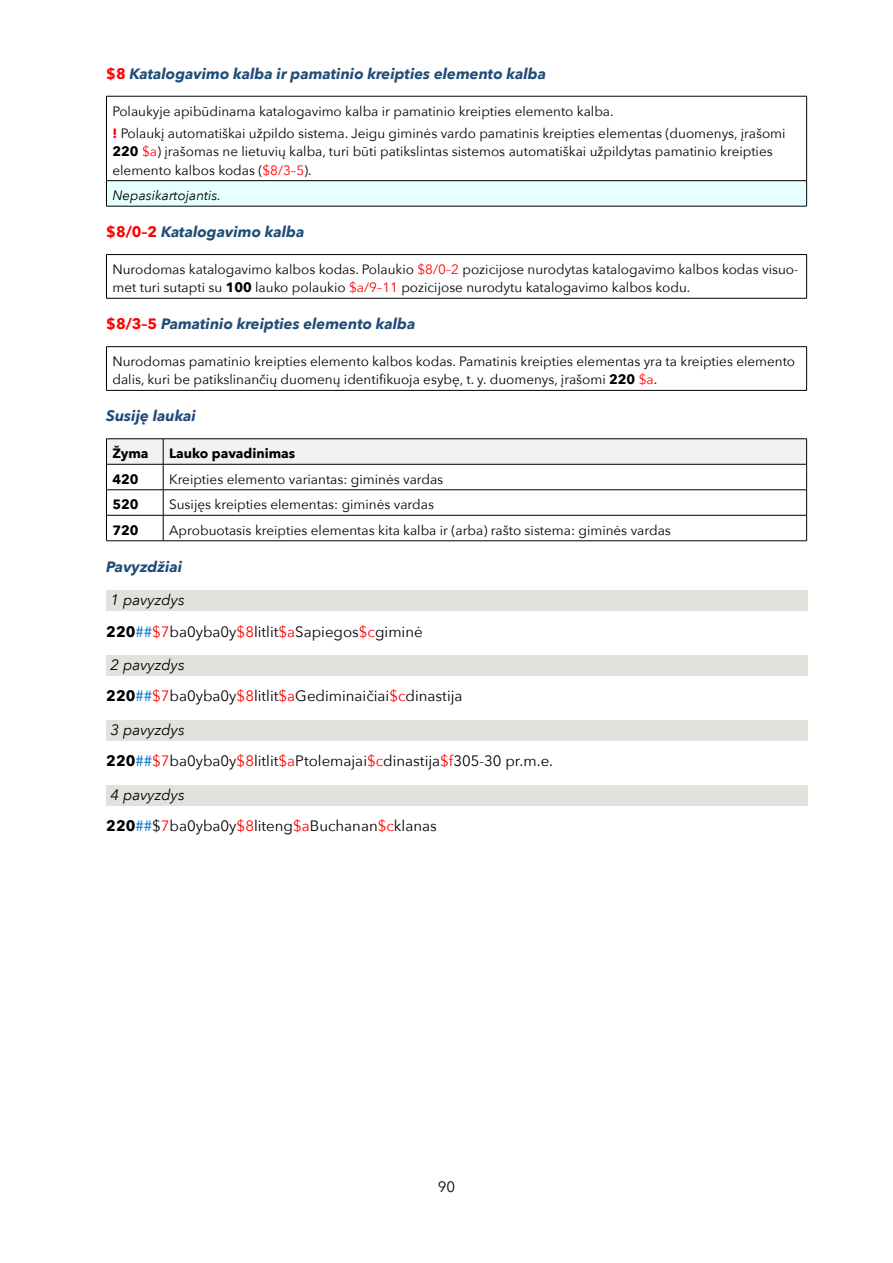
<style>
.page{position:relative;width:893px;height:1263px;background:#fff}
.page>*{position:absolute;margin:0;border:0;box-sizing:border-box;transform-origin:0 0}
.t1{font:15px "Avenir Next";color:#000}
.Heading_3{font:italic 700 15px "Avenir Next";color:#1f4d78}
.Pavyzdys{font:italic 15px "Avenir Next";color:#000}
.Lenta{font:13.5px/18.1px "Avenir Next";color:#000}
.Lenta-2{font:700 13.5px "Avenir Next";color:#000}
.Lenta-3{font:italic 13.5px "Avenir Next";color:#000}
.s1{font-style:normal;color:#f00}
.s2{font-weight:700;color:#f00}
.s3{font-weight:700}
.s4{color:#f00}
.s5{color:#0070c0}
</style>
<div class="page">
<div style="left:106px;top:590px;width:702px;height:21px;background:#e2e2dc"></div>
<div style="left:106px;top:655px;width:702px;height:21px;background:#e2e2dc"></div>
<div style="left:106px;top:720px;width:702px;height:20px;background:#e2e2dc"></div>
<div style="left:106px;top:785px;width:702px;height:20px;background:#e2e2dc"></div>
<div style="left:106px;top:181px;width:701px;height:25px;background:#e6ffff"></div>
<hr style="left:106px;top:96px;width:701px;height:1px;background:#000">
<hr style="left:106px;top:96px;width:1px;height:84px;background:#000">
<hr style="left:806px;top:96px;width:1px;height:84px;background:#000">
<hr style="left:106px;top:180px;width:701px;height:1px;background:#000">
<hr style="left:106px;top:206px;width:701px;height:1px;background:#000">
<svg style="left:106px;top:181px;width:1px;height:25px"></svg>
<svg style="left:806px;top:181px;width:1px;height:25px"></svg>
<hr style="left:106px;top:254px;width:701px;height:1px;background:#000">
<hr style="left:106px;top:298px;width:701px;height:1px;background:#000">
<hr style="left:106px;top:255px;width:1px;height:43px;background:#000">
<hr style="left:806px;top:255px;width:1px;height:43px;background:#000">
<hr style="left:106px;top:346px;width:701px;height:1px;background:#000">
<hr style="left:106px;top:390px;width:701px;height:1px;background:#000">
<hr style="left:106px;top:347px;width:1px;height:43px;background:#000">
<hr style="left:806px;top:347px;width:1px;height:43px;background:#000">
<hr style="left:106px;top:438px;width:57px;height:1px;background:#000">
<hr style="left:163px;top:438px;width:644px;height:1px;background:#000">
<svg style="left:106px;top:439px;width:701px;height:102px"></svg>
<p class="Heading_3" style="left:106px;top:61px;width:441px"><span class="s1">$8</span> Katalogavimo kalba ir pamatinio kreipties elemento kalba</p>
<p class="Lenta" style="left:112px;top:101px;width:503px">Polaukyje apibūdinama katalogavimo kalba ir pamatinio kreipties elemento kalba.</p>
<p class="Lenta" style="left:112px;top:124px;width:675px"><span class="s2">!</span> Polaukį automatiškai užpildo sistema. Jeigu giminės vardo pamatinis kreipties elementas (duomenys, įrašomi<br><span class="s3">220</span> <span class="s4">$a</span>) įrašomas ne lietuvių kalba, turi būti patikslintas sistemos automatiškai užpildytas pamatinio kreipties elemento kalbos kodas (<span class="s4">$8/3–5</span>).</p>
<p class="Lenta-3" style="left:112px;top:184px;width:110px">Nepasikartojantis.</p>
<p class="Heading_3" style="left:106px;top:219px;width:200px"><span class="s1">$8/0–2</span> Katalogavimo kalba</p>
<p class="Lenta" style="left:112px;top:260px;width:687px">Nurodomas katalogavimo kalbos kodas. Polaukio <span class="s4">$8/0–2</span> pozicijose nurodytas katalogavimo kalbos kodas visuo&shy;met turi sutapti su <span class="s3">100</span> lauko polaukio <span class="s4">$a/9–11</span> pozicijose nurodytu katalogavimo kalbos kodu.</p>
<p class="Heading_3" style="left:106px;top:311px;width:311px"><span class="s1">$8/3–5</span> Pamatinio kreipties elemento kalba</p>
<p class="Lenta" style="left:112px;top:352px;width:684px">Nurodomas pamatinio kreipties elemento kalbos kodas. Pamatinis kreipties elementas yra ta kreipties elemento dalis, kuri be patikslinančių duomenų identifikuoja esybę, t. y. duomenys, įrašomi <span class="s3">220</span> <span class="s4">$a</span>.</p>
<p class="Heading_3" style="left:106px;top:403px;width:91px">Susiję laukai</p>
<p class="Lenta-2" style="left:112px;top:442px;width:38px">Žyma</p>
<p class="Lenta-2" style="left:169px;top:442px;width:128px">Lauko pavadinimas</p>
<p class="Lenta-2" style="left:112px;top:467px;width:28px">420</p>
<p class="Lenta" style="left:169px;top:469px;width:276px">Kreipties elemento variantas: giminės vardas</p>
<p class="Lenta-2" style="left:112px;top:493px;width:28px">520</p>
<p class="Lenta" style="left:169px;top:495px;width:266px">Susijęs kreipties elementas: giminės vardas</p>
<p class="Lenta-2" style="left:112px;top:518px;width:28px">720</p>
<p class="Lenta" style="left:169px;top:520px;width:503px">Aprobuotasis kreipties elementas kita kalba ir (arba) rašto sistema: giminės vardas</p>
<p class="Heading_3" style="left:106px;top:553px;width:78px">Pavyzdžiai</p>
<p class="Pavyzdys" style="left:111px;top:588px;width:76px">1 pavyzdys</p>
<p class="t1" style="left:106px;top:619px;width:318px"><span class="s3">220</span><span class="s5">##</span><span class="s4">$7</span>ba0yba0y<span class="s4">$8</span>litlit<span class="s4">$a</span>Sapiegos<span class="s4">$c</span>giminė</p>
<p class="Pavyzdys" style="left:111px;top:652px;width:76px">2 pavyzdys</p>
<p class="t1" style="left:106px;top:683px;width:358px"><span class="s3">220</span><span class="s5">##</span><span class="s4">$7</span>ba0yba0y<span class="s4">$8</span>litlit<span class="s4">$a</span>Gediminaičiai<span class="s4">$c</span>dinastija</p>
<p class="Pavyzdys" style="left:111px;top:717px;width:76px">3 pavyzdys</p>
<p class="t1" style="left:106px;top:748px;width:448px"><span class="s3">220</span><span class="s5">##</span><span class="s4">$7</span>ba0yba0y<span class="s4">$8</span>litlit<span class="s4">$a</span>Ptolemajai<span class="s4">$c</span>dinastija<span class="s4">$f</span>305-30 pr.m.e.</p>
<p class="Pavyzdys" style="left:111px;top:782px;width:76px">4 pavyzdys</p>
<p class="t1" style="left:106px;top:813px;width:332px"><span class="s3">220</span><span class="s5">##</span>$<span class="s4">7</span>ba0yba0y<span class="s4">$8</span>liteng<span class="s4">$a</span>Buchanan<span class="s4">$c</span>klanas</p>
<p class="t1" style="left:438px;top:1174px;width:19px">90</p>
</div>
